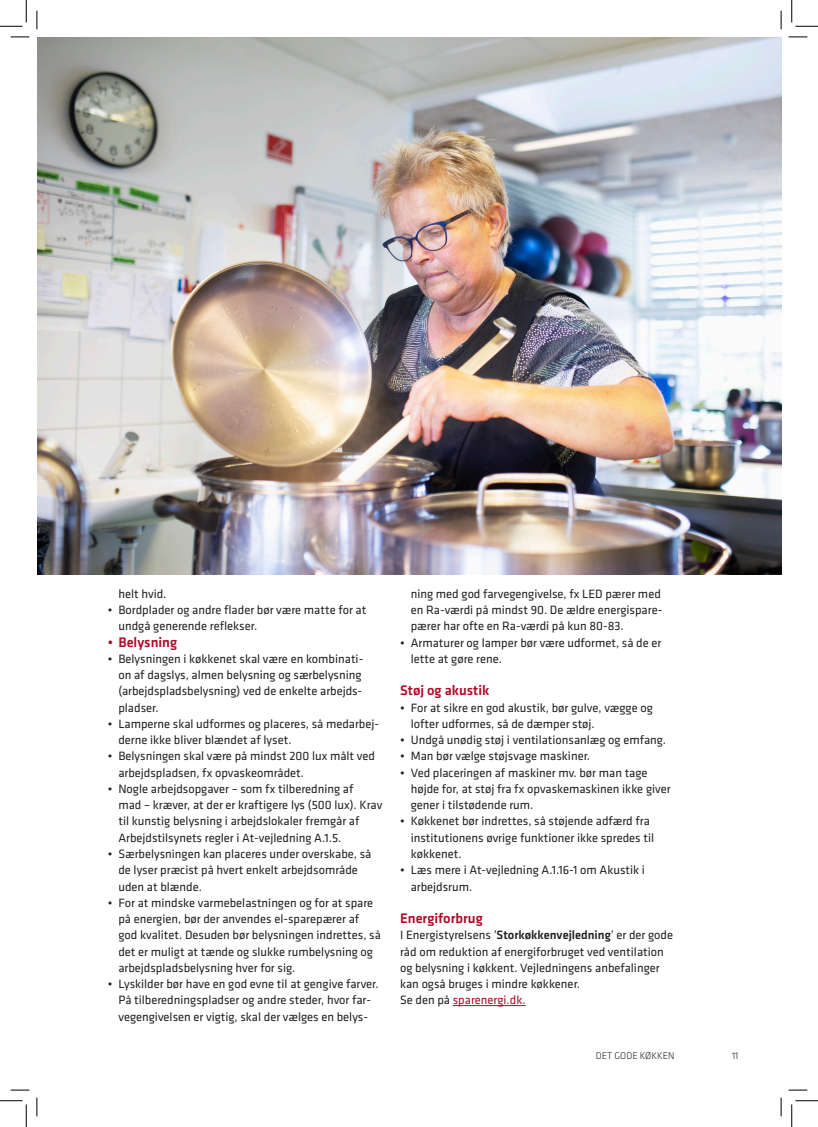
<style>
.page{position:relative;width:818px;height:1127px;background:#fff}
.page>*{position:absolute;margin:0;border:0;box-sizing:border-box;transform-origin:0 0}
.MR_stor{font:500 14.38px "Klavika";color:#b00a27}
.Brød{font:12.5px/16.2px "Klavika";color:#231f20}
.Brød-2{font:12.5px "Klavika";color:#b00a27}
.t1{font:300 10px "Klavika";color:#231f20}
.s1{font-weight:500}
.s2{color:#231f20}
</style>
<div class="page">
<hr style="left:453px;top:1005px;width:73px;height:1px;background:#b00a27">
<img style="left:38px;top:38px;width:743px;height:536px">
<svg style="left:11px;top:36px;width:18px;height:2px"></svg>
<svg style="left:788px;top:36px;width:19px;height:2px"></svg>
<svg style="left:11px;top:1089px;width:18px;height:1px"></svg>
<svg style="left:788px;top:1089px;width:19px;height:1px"></svg>
<svg style="left:36px;top:11px;width:2px;height:18px"></svg>
<svg style="left:36px;top:1097px;width:2px;height:18px"></svg>
<svg style="left:780px;top:11px;width:2px;height:18px"></svg>
<svg style="left:780px;top:1097px;width:2px;height:18px"></svg>
<svg style="left:0;top:0;width:27px;height:27px"></svg>
<svg style="left:0;top:1100px;width:27px;height:26px"></svg>
<svg style="left:791px;top:0;width:27px;height:27px"></svg>
<svg style="left:791px;top:1100px;width:27px;height:26px"></svg>
<p class="Brød" style="left:118px;top:585px;width:50px">helt hvid.</p>
<p class="Brød" style="left:118px;top:601px;width:249px;text-indent:-11px">• Bordplader og andre flader bør være matte for at undgå generende reflekser.</p>
<p class="MR_stor" style="left:108px;top:632px;width:71px">• Belysning</p>
<p class="Brød" style="left:118px;top:650px;width:246px;text-indent:-11px">• Belysningen i køkkenet skal være en kombinati&shy;on af dagslys, almen belysning og særbelysning (arbejdspladsbelysning) ved de enkelte arbejds&shy;pladser.</p>
<p class="Brød" style="left:118px;top:715px;width:262px;text-indent:-11px">• Lamperne skal udformes og placeres, så medarbej&shy;derne ikke bliver blændet af lyset.</p>
<p class="Brød" style="left:118px;top:747px;width:258px;text-indent:-11px">• Belysningen skal være på mindst 200 lux målt ved arbejdspladsen, fx opvaskeområdet.</p>
<p class="Brød" style="left:118px;top:780px;width:265px;text-indent:-11px">• Nogle arbejdsopgaver – som fx tilberedning af<br>mad – kræver, at der er kraftigere lys (500 lux). Krav til kunstig belysning i arbejdslokaler fremgår af Arbejdstilsynets regler i At-vejledning A.1.5.</p>
<p class="Brød" style="left:118px;top:845px;width:254px;text-indent:-11px">• Særbelysningen kan placeres under overskabe, så de lyser præcist på hvert enkelt arbejdsområde uden at blænde.</p>
<p class="Brød" style="left:118px;top:893px;width:264px;text-indent:-11px">• For at mindske varmebelastningen og for at spare på energien, bør der anvendes el-sparepærer af god kvalitet. Desuden bør belysningen indrettes, så det er muligt at tænde og slukke rumbelysning og arbejdspladsbelysning hver for sig.</p>
<p class="Brød" style="left:108px;top:975px;width:272px;text-align:center">• Lyskilder bør have en god evne til at gengive farver.<br>På tilberedningspladser og andre steder, hvor far&shy;vegengivelsen er vigtig, skal der vælges en belys-</p>
<p class="Brød" style="left:411px;top:585px;width:253px;text-align:justify">ning med god farvegengivelse, fx LED pærer med en Ra-værdi på mindst 90. De ældre energispare&shy;pærer har ofte en Ra-værdi på kun 80-83.</p>
<p class="Brød" style="left:411px;top:633px;width:252px;text-indent:-11px">• Armaturer og lamper bør være udformet, så de er lette at gøre rene.</p>
<p class="MR_stor" style="left:400px;top:680px;width:91px">Støj og akustik</p>
<p class="Brød" style="left:411px;top:698px;width:244px;text-indent:-11px">• For at sikre en god akustik, bør gulve, vægge og lofter udformes, så de dæmper støj.</p>
<p class="Brød" style="left:400px;top:731px;width:267px">• Undgå unødig støj i ventilationsanlæg og emfang.</p>
<p class="Brød" style="left:400px;top:747px;width:191px">• Man bør vælge støjsvage maskiner.</p>
<p class="Brød" style="left:411px;top:763px;width:261px;text-indent:-11px">• Ved placeringen af maskiner mv. bør man tage højde for, at støj fra fx opvaskemaskinen ikke giver gener i tilstødende rum.</p>
<p class="Brød" style="left:411px;top:812px;width:245px;text-indent:-11px">• Køkkenet bør indrettes, så støjende adfærd fra institutionens øvrige funktioner ikke spredes til køkkenet.</p>
<p class="Brød" style="left:411px;top:861px;width:236px;text-indent:-11px">• Læs mere i At-vejledning A.1.16-1 om Akustik i arbejdsrum.</p>
<p class="MR_stor" style="left:400px;top:908px;width:84px">Energiforbrug</p>
<p class="Brød" style="left:400px;top:926px;width:274px">I Energistyrelsens ’<span class="s1">Storkøkkenvejledning</span>’ er der gode råd om reduktion af energiforbruget ved ventilation og belysning i køkkent. Vejledningens anbefalinger kan også bruges i mindre køkkener.</p>
<p class="Brød-2" style="left:400px;top:991px;width:127px"><span class="s2">Se den på</span> sparenergi.dk.</p>
<p class="t1" style="left:596px;top:1048px;width:80px">DET GODE KØKKEN</p>
<p class="t1" style="left:732px;top:1048px;width:8px">11</p>
</div>
